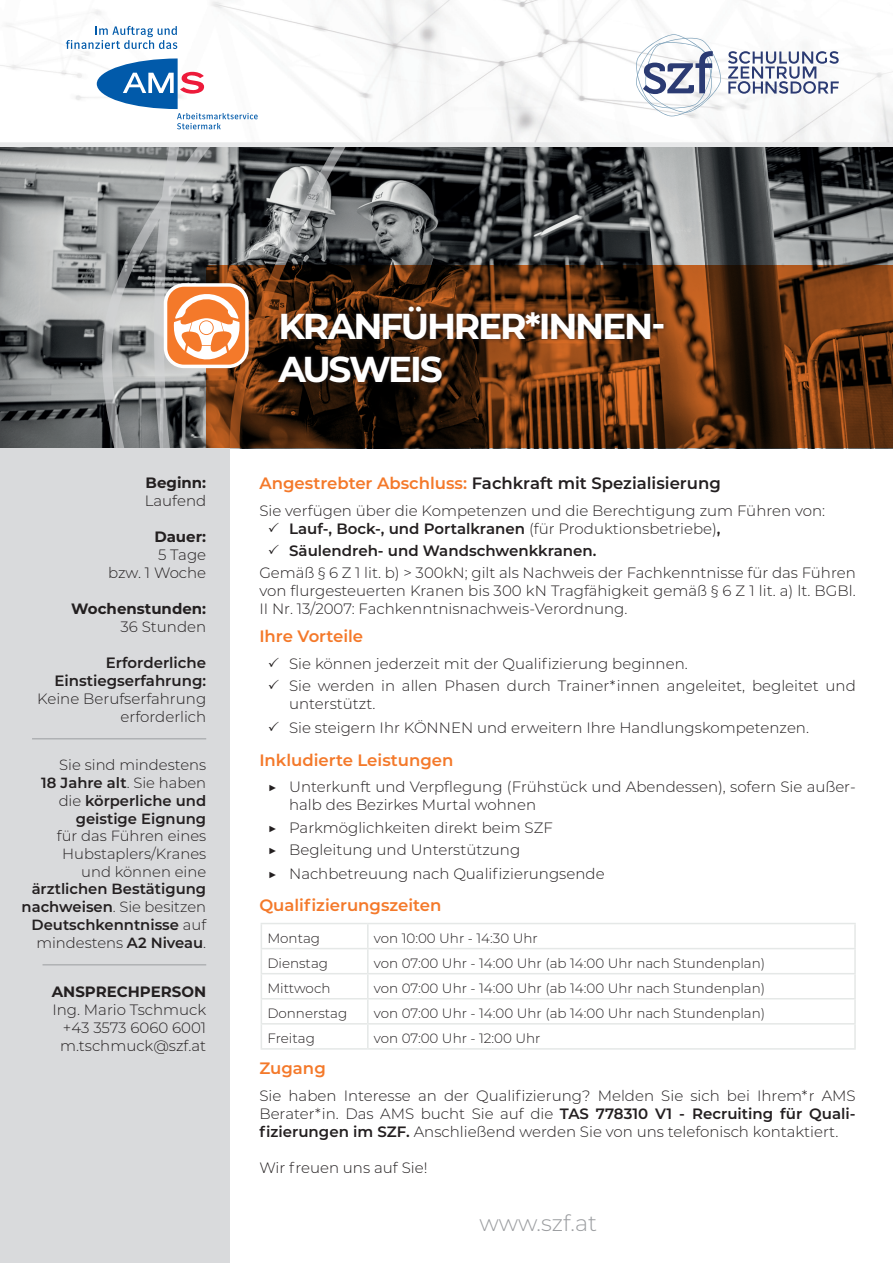
<style>
.page{position:relative;width:893px;height:1263px;background:#fff}
.page>*{position:absolute;margin:0;border:0;box-sizing:border-box;transform-origin:0 0}
.t1{font:700 36px/43.2px "Montserrat";letter-spacing:-.065em;color:#fff}
.t2{font:300 22.5px "Montserrat";color:#9b9da0}
.t3{font:600 16.5px "Montserrat";color:#f4792a}
.t4{font:600 16.5px "Montserrat";color:#231f20}
.t5{font:300 15px/18px "Montserrat";color:#231f20}
.t6{font:600 15px/18px "Montserrat";color:#231f20;text-align:right}
.t7{font:700 15px "Montserrat";color:#231f20}
.t8{font:600 14.85px/17.7px "Montserrat";color:#231f20;text-align:right}
.t9{font:300 14.85px/17.7px "Montserrat";color:#231f20;text-align:right}
.t10{font:300 13.5px "Montserrat";color:#231f20}
.s1{font-weight:300}
.s2{color:#f4792a}
.s3{font-weight:600}
</style>
<div class="page">
<img style="left:0;top:10px;width:98px;height:438px">
<svg style="left:98px;top:1px;width:129px;height:447px"></svg>
<svg style="left:227px;top:0;width:666px;height:449px"></svg>
<svg style="left:728px;top:51px;width:111px;height:43px"></svg>
<svg style="left:636px;top:34px;width:85px;height:82px"></svg>
<svg style="left:97px;top:58px;width:161px;height:71px"></svg>
<svg style="left:66px;top:26px;width:111px;height:23px"></svg>
<div style="left:0;top:448px;width:230px;height:815px;background:#d9dadc"></div>
<hr style="left:43px;top:964px;width:163px;height:1px;background:#9b9da0">
<svg style="left:206px;top:265px;width:687px;height:183px"></svg>
<div style="left:274px;top:302px;width:394px;height:85px;background:#231f20;opacity:.4"></div>
<div style="left:166px;top:285px;width:81px;height:81px;background:#f4792a;border-radius:18px"></div>
<div style="left:164px;top:283px;width:85px;height:85px;border:3px solid #fff;border-radius:18px"></div>
<svg style="left:173px;top:286px;width:68px;height:76px"></svg>
<hr style="left:32px;top:738px;width:174px;height:1px;background:#9b9da0">
<hr style="left:261px;top:923px;width:107px;height:1px;background:#e5e8e7">
<hr style="left:367px;top:924px;width:2px;height:24px;background:#e5e8e7">
<hr style="left:854px;top:924px;width:2px;height:24px;background:#e5e8e7">
<hr style="left:261px;top:948px;width:107px;height:1px;background:#e5e8e7">
<hr style="left:367px;top:949px;width:2px;height:24px;background:#e5e8e7">
<hr style="left:854px;top:949px;width:2px;height:24px;background:#e5e8e7">
<hr style="left:261px;top:973px;width:107px;height:1px;background:#e5e8e7">
<hr style="left:367px;top:974px;width:2px;height:24px;background:#e5e8e7">
<hr style="left:854px;top:974px;width:2px;height:24px;background:#e5e8e7">
<hr style="left:261px;top:998px;width:107px;height:1px;background:#e5e8e7">
<hr style="left:367px;top:999px;width:2px;height:24px;background:#e5e8e7">
<hr style="left:854px;top:999px;width:2px;height:24px;background:#e5e8e7">
<hr style="left:261px;top:1023px;width:107px;height:1px;background:#e5e8e7">
<svg style="left:261px;top:924px;width:1px;height:124px"></svg>
<hr style="left:368px;top:1023px;width:488px;height:1px;background:#e5e8e7">
<hr style="left:367px;top:1024px;width:2px;height:24px;background:#e5e8e7">
<hr style="left:854px;top:1024px;width:2px;height:24px;background:#e5e8e7">
<hr style="left:261px;top:1048px;width:107px;height:2px;background:#e5e8e7">
<hr style="left:368px;top:1048px;width:488px;height:2px;background:#e5e8e7">
<hr style="left:368px;top:923px;width:488px;height:1px;background:#e5e8e7">
<hr style="left:368px;top:948px;width:488px;height:1px;background:#e5e8e7">
<hr style="left:368px;top:973px;width:488px;height:1px;background:#e5e8e7">
<hr style="left:368px;top:998px;width:488px;height:1px;background:#e5e8e7">
<p class="t7" style="left:146px;top:471px;width:62px">Beginn:</p>
<p class="t5" style="left:145px;top:491px;width:63px">Laufend</p>
<p class="t7" style="left:154px;top:525px;width:53px">Dauer:</p>
<p class="t5" style="left:108px;top:545px;width:100px;text-align:right">5 Tage<br>bzw. 1 Woche</p>
<p class="t7" style="left:71px;top:597px;width:136px">Wochenstunden:</p>
<p class="t5" style="left:121px;top:617px;width:87px">36 Stunden</p>
<p class="t6" style="left:54px;top:653px;width:153px">Erforderliche<br>Einstiegserfahrung:</p>
<p class="t5" style="left:37px;top:689px;width:171px;text-align:right">Keine Berufserfahrung erforderlich</p>
<p class="t8" style="left:41px;top:755px;width:166px"><span class="s1">Sie sind mindestens<br></span>18 Jahre alt<span class="s1">. Sie haben die</span> körperliche und geistige Eignung</p>
<p class="t9" style="left:57px;top:827px;width:151px">für das Führen eines<br>Hubstaplers/Kranes und können eine</p>
<p class="t8" style="left:22px;top:880px;width:186px">ärztlichen Bestätigung nachweisen<span class="s1">. Sie besitzen<br></span>Deutschkenntnisse <span class="s1">auf mindestens</span> A2 Niveau<span class="s1">.</span></p>
<p class="t7" style="left:52px;top:980px;width:156px">ANSPRECHPERSON</p>
<p class="t5" style="left:60px;top:1000px;width:148px;text-align:justify;text-indent:-8px">Ing. Mario Tschmuck +43 3573 6060 6001 m.tschmuck@szf.at</p>
<h1 class="t1" style="left:278px;top:303px;width:389px">KRANFÜHRER*INNEN-<br>AUSWEIS</h1>
<p class="t4" style="left:259px;top:471px;width:463px"><span class="s2">Angestrebter Abschluss:</span> Fachkraft mit Spezialisierung</p>
<p class="t5" style="left:259px;top:501px;width:567px">Sie verfügen über die Kompetenzen und die Berechtigung zum Führen von:</p>
<p class="t6" style="left:268px;top:519px;width:454px">✓ Lauf-, Bock-, und Portalkranen <span class="s1">(für Produktionsbetriebe)</span>,</p>
<p class="t5" style="left:259px;top:539px;width:598px;line-height:22.2px;text-indent:9px">✓ <span class="s3">Säulendreh- und Wandschwenkkranen.<br></span>Gemäß § 6 Z 1 lit. b) &gt; 300kN; gilt als Nachweis der Fachkenntnisse für das Führen</p>
<p class="t5" style="left:259px;top:581px;width:598px">von flurgesteuerten Kranen bis 300 kN Tragfähigkeit gemäß § 6 Z 1 lit. a) lt. BGBl.<br>II Nr. 13/2007: Fachkenntnisnachweis-Verordnung.</p>
<p class="t3" style="left:259px;top:625px;width:105px">Ihre Vorteile</p>
<p class="t5" style="left:268px;top:654px;width:421px">✓ Sie können jederzeit mit der Qualifizierung beginnen.</p>
<p class="t5" style="left:289px;top:676px;width:568px;text-indent:-21px">✓ Sie werden in allen Phasen durch Trainer*innen angeleitet, begleitet und unterstützt.</p>
<p class="t5" style="left:268px;top:718px;width:543px">✓ Sie steigern Ihr KÖNNEN und erweitern Ihre Handlungskompetenzen.</p>
<p class="t3" style="left:259px;top:748px;width:196px">Inkludierte Leistungen</p>
<p class="t5" style="left:289px;top:777px;width:568px;text-indent:-21px">▶ Unterkunft und Verpflegung (Frühstück und Abendessen), sofern Sie außer&shy;halb des Bezirkes Murtal wohnen</p>
<p class="t5" style="left:268px;top:816px;width:286px;line-height:22.2px">▶ Parkmöglichkeiten direkt beim SZF ▶ Begleitung und Unterstützung</p>
<p class="t5" style="left:268px;top:864px;width:338px">▶ Nachbetreuung nach Qualifizierungsende</p>
<p class="t3" style="left:259px;top:894px;width:184px">Qualifizierungszeiten</p>
<p class="t10" style="left:267px;top:929px;width:54px">Montag</p>
<p class="t10" style="left:374px;top:929px;width:165px">von 10:00 Uhr - 14:30 Uhr</p>
<p class="t10" style="left:267px;top:954px;width:62px">Dienstag</p>
<p class="t10" style="left:374px;top:954px;width:393px">von 07:00 Uhr - 14:00 Uhr (ab 14:00 Uhr nach Stundenplan)</p>
<p class="t10" style="left:267px;top:979px;width:65px">Mittwoch</p>
<p class="t10" style="left:374px;top:979px;width:393px">von 07:00 Uhr - 14:00 Uhr (ab 14:00 Uhr nach Stundenplan)</p>
<p class="t10" style="left:267px;top:1004px;width:81px">Donnerstag</p>
<p class="t10" style="left:374px;top:1004px;width:393px">von 07:00 Uhr - 14:00 Uhr (ab 14:00 Uhr nach Stundenplan)</p>
<p class="t10" style="left:267px;top:1029px;width:49px">Freitag</p>
<p class="t10" style="left:374px;top:1029px;width:168px">von 07:00 Uhr - 12:00 Uhr</p>
<p class="t3" style="left:259px;top:1057px;width:68px">Zugang</p>
<p class="t5" style="left:259px;top:1086px;width:598px;text-align:justify">Sie haben Interesse an der Qualifizierung? Melden Sie sich bei Ihrem*r AMS Berater*in. Das AMS bucht Sie auf die <span class="s3">TAS 778310 V1 - Recruiting für Quali&shy;fizierungen im SZF.</span> Anschließend werden Sie von uns telefonisch kontaktiert.</p>
<p class="t5" style="left:259px;top:1158px;width:170px">Wir freuen uns auf Sie!</p>
<h2 class="t2" style="left:479px;top:1207px;width:119px">www.szf.at</h2>
</div>
